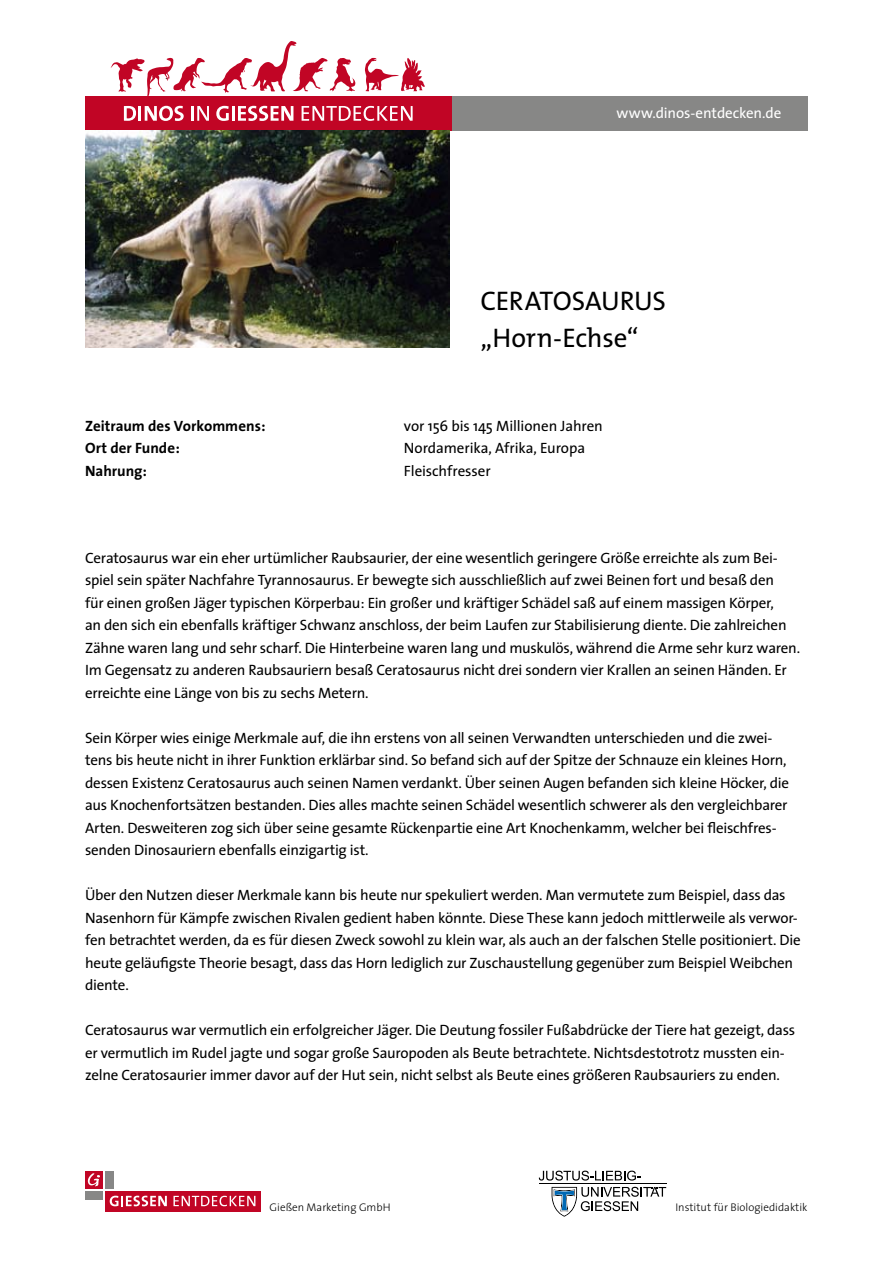
<style>
.page{position:relative;width:893px;height:1263px;background:#fff}
.page>*{position:absolute;margin:0;border:0;box-sizing:border-box;transform-origin:0 0}
.t1{font:27px/37.5px "The Mix";letter-spacing:-.015em;color:#000}
.t2{font:15px/22.5px "The Sans";letter-spacing:-.015em;color:#000}
.t3{font:700 15px "The Sans";color:#000}
.t4{font:15px "The Sans";letter-spacing:-.005em;color:#fff}
.t5{font:300 11.1px "The Sans";color:#000}
</style>
<div class="page">
<div style="left:434px;top:96px;width:374px;height:35px;background:#878786"></div>
<div style="left:85px;top:96px;width:366px;height:35px;background:#c10525"></div>
<svg style="left:111px;top:41px;width:314px;height:80px"></svg>
<hr style="left:539px;top:1183px;width:127px;height:1px;background:#000">
<svg style="left:539px;top:1170px;width:102px;height:10px"></svg>
<svg style="left:552px;top:1187px;width:114px;height:29px"></svg>
<div style="left:105px;top:1171px;width:9px;height:18px;background:#878786"></div>
<div style="left:85px;top:1191px;width:18px;height:8px;background:#878786"></div>
<div style="left:85px;top:1171px;width:18px;height:18px;background:#c10525"></div>
<svg style="left:88px;top:1173px;width:12px;height:13px"></svg>
<div style="left:105px;top:1190px;width:155px;height:21px;background:#c10525"></div>
<svg style="left:173px;top:1196px;width:82px;height:10px"></svg>
<svg style="left:110px;top:1196px;width:57px;height:10px"></svg>
<img style="left:85px;top:131px;width:365px;height:216px">
<p class="t4" style="left:617px;top:100px;width:166px">www.dinos-entdecken.de</p>
<h1 class="t1" style="left:480px;top:282px;width:187px">CERATOSAURUS „HORN-ECHSE“</h1>
<p class="t3" style="left:85px;top:413px;width:182px">Zeitraum des Vorkommens:</p>
<p class="t2" style="left:404px;top:414px;width:200px">vor 156 bis 145 Millionen Jahren</p>
<p class="t3" style="left:85px;top:436px;width:96px">Ort der Funde:</p>
<p class="t2" style="left:404px;top:437px;width:183px">Nordamerika, Afrika, Europa</p>
<p class="t3" style="left:85px;top:458px;width:64px">Nahrung:</p>
<p class="t2" style="left:404px;top:459px;width:88px">Fleischfresser</p>
<p class="t2" style="left:85px;top:546px;width:717px">Ceratosaurus war ein eher urtümlicher Raubsaurier, der eine wesentlich geringere Größe erreichte als zum Bei&shy;spiel sein später Nachfahre Tyrannosaurus. Er bewegte sich ausschließlich auf zwei Beinen fort und besaß den<br>für einen großen Jäger typischen Körperbau: Ein großer und kräftiger Schädel saß auf einem massigen Körper,<br>an den sich ein ebenfalls kräftiger Schwanz anschloss, der beim Laufen zur Stabilisierung diente. Die zahlreichen Zähne waren lang und sehr scharf. Die Hinterbeine waren lang und muskulös, während die Arme sehr kurz waren.<br>Im Gegensatz zu anderen Raubsauriern besaß Ceratosaurus nicht drei sondern vier Krallen an seinen Händen. Er erreichte eine Länge von bis zu sechs Metern.</p>
<p class="t2" style="left:85px;top:726px;width:706px">Sein Körper wies einige Merkmale auf, die ihn erstens von all seinen Verwandten unterschieden und die zwei&shy;tens bis heute nicht in ihrer Funktion erklärbar sind. So befand sich auf der Spitze der Schnauze ein kleines Horn, dessen Existenz Ceratosaurus auch seinen Namen verdankt. Über seinen Augen befanden sich kleine Höcker, die aus Knochenfortsätzen bestanden. Dies alles machte seinen Schädel wesentlich schwerer als den vergleichbarer Arten. Desweiteren zog sich über seine gesamte Rückenpartie eine Art Knochenkamm, welcher bei fleischfres&shy;senden Dinosauriern ebenfalls einzigartig ist.</p>
<p class="t2" style="left:85px;top:883px;width:717px">Über den Nutzen dieser Merkmale kann bis heute nur spekuliert werden. Man vermutete zum Beispiel, dass das Nasenhorn für Kämpfe zwischen Rivalen gedient haben könnte. Diese These kann jedoch mittlerweile als verwor&shy;fen betrachtet werden, da es für diesen Zweck sowohl zu klein war, als auch an der falschen Stelle positioniert. Die heute geläufigste Theorie besagt, dass das Horn lediglich zur Zuschaustellung gegenüber zum Beispiel Weibchen diente.</p>
<p class="t2" style="left:85px;top:1018px;width:712px">Ceratosaurus war vermutlich ein erfolgreicher Jäger. Die Deutung fossiler Fußabdrücke der Tiere hat gezeigt, dass er vermutlich im Rudel jagte und sogar große Sauropoden als Beute betrachtete. Nichtsdestotrotz mussten ein&shy;zelne Ceratosaurier immer davor auf der Hut sein, nicht selbst als Beute eines größeren Raubsauriers zu enden.</p>
<p class="t5" style="left:270px;top:1198px;width:123px">Gießen Marketing GmbH</p>
<p class="t5" style="left:675px;top:1198px;width:134px">Institut für Biologiedidaktik</p>
</div>
